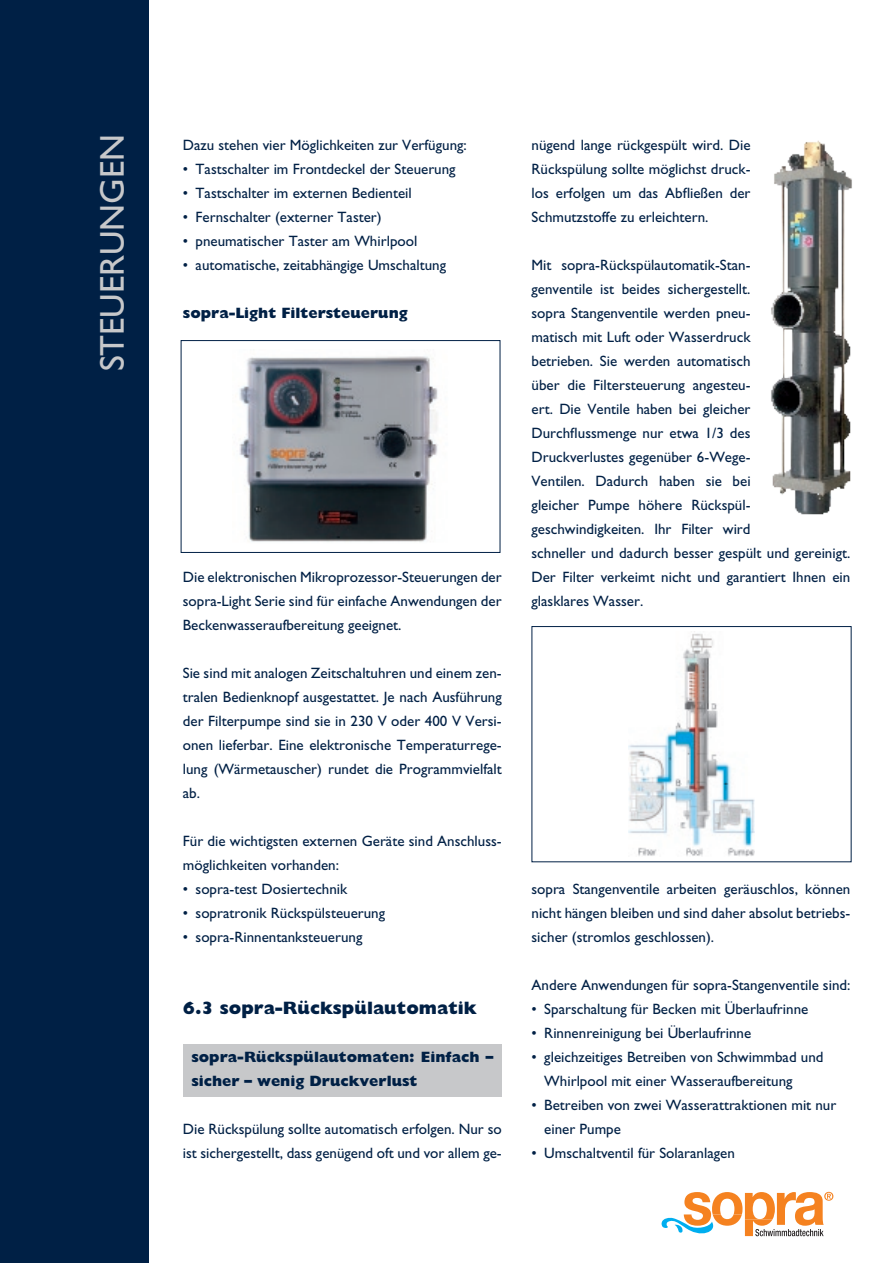
<style>
.page{position:relative;width:893px;height:1263px;background:#fff}
.page>*{position:absolute;margin:0;border:0;box-sizing:border-box;transform-origin:0 0}
.t1{font:34.5px "Gill Sans";color:#c7c8ca}
.t2{font:800 18px "Gill Sans";color:#002045}
.t3{font:15px/24px "Gill Sans";color:#002045}
.t4{font:800 15px/24px "Gill Sans";color:#002045}
</style>
<div class="page">
<svg style="left:661px;top:1192px;width:172px;height:44px"></svg>
<div style="left:0;top:0;width:149px;height:1263px;background:#002045"></div>
<div style="left:183px;top:1045px;width:319px;height:52px;background:#c7c8ca"></div>
<img style="left:239px;top:356px;width:199px;height:186px">
<div style="left:181px;top:340px;width:319px;height:213px;border:1px solid #002045"></div>
<img style="left:628px;top:633px;width:127px;height:223px">
<img style="left:771px;top:140px;width:81px;height:375px">
<h1 class="t1" style="left:92px;top:371px;width:239px;rotate:-90deg">STEUERUNGEN</h1>
<p class="t3" style="left:183px;top:133px;width:285px">Dazu stehen vier Möglichkeiten zur Verfügung:</p>
<p class="t3" style="left:183px;top:157px;width:274px">• Tastschalter im Frontdeckel der Steuerung</p>
<p class="t3" style="left:183px;top:181px;width:230px">• Tastschalter im externen Bedienteil</p>
<p class="t3" style="left:183px;top:205px;width:200px">• Fernschalter (externer Taster)</p>
<p class="t3" style="left:183px;top:229px;width:236px">• pneumatischer Taster am Whirlpool</p>
<p class="t3" style="left:183px;top:253px;width:265px">• automatische, zeitabhängige Umschaltung</p>
<p class="t4" style="left:183px;top:301px;width:227px">sopra-Light Filtersteuerung</p>
<p class="t3" style="left:183px;top:565px;width:320px;text-align:justify">Die elektronischen Mikroprozessor-Steuerungen der sopra-Light Serie sind für einfache Anwendungen der Beckenwasseraufbereitung geeignet.</p>
<p class="t3" style="left:183px;top:661px;width:320px;text-align:justify">Sie sind mit analogen Zeitschaltuhren und einem zen&shy;tralen Bedienknopf ausgestattet. Je nach Ausführung der Filterpumpe sind sie in 230 V oder 400 V Versi&shy;onen lieferbar. Eine elektronische Temperaturrege&shy;lung (Wärmetauscher) rundet die Programmvielfalt ab.</p>
<p class="t3" style="left:183px;top:829px;width:320px">Für die wichtigsten externen Geräte sind Anschluss&shy;möglichkeiten vorhanden:</p>
<p class="t3" style="left:183px;top:877px;width:166px">• sopra-test Dosiertechnik</p>
<p class="t3" style="left:183px;top:901px;width:204px">• sopratronik Rückspülsteuerung</p>
<p class="t3" style="left:183px;top:925px;width:181px">• sopra-Rinnentanksteuerung</p>
<p class="t2" style="left:183px;top:997px;width:295px">6.3 sopra-Rückspülautomatik</p>
<p class="t4" style="left:191px;top:1045px;width:303px">sopra-Rückspülautomaten: Einfach – sicher – wenig Druckverlust</p>
<p class="t3" style="left:183px;top:1117px;width:320px">Die Rückspülung sollte automatisch erfolgen. Nur so ist sichergestellt, dass genügend oft und vor allem ge-</p>
<p class="t3" style="left:531px;top:133px;width:221px;text-align:justify">nügend lange rückgespült wird. Die Rückspülung sollte möglichst druck&shy;los erfolgen um das Abfließen der Schmutzstoffe zu erleichtern.</p>
<p class="t3" style="left:531px;top:253px;width:320px">Mit sopra-Rückspülautomatik-Stan-<br>genventile ist beides sichergestellt.<br>sopra Stangenventile werden pneu-<br>matisch mit Luft oder Wasserdruck<br>betrieben. Sie werden automatisch<br>über die Filtersteuerung angesteu-<br>ert. Die Ventile haben bei gleicher Durchflussmenge nur etwa 1/3 des<br>Druckverlustes gegenüber 6-Wege-<br>Ventilen. Dadurch haben sie bei<br>gleicher Pumpe höhere Rückspül&shy;geschwindigkeiten. Ihr Filter wird<br>schneller und dadurch besser gespült und gereinigt.<br>Der Filter verkeimt nicht und garantiert Ihnen ein glasklares Wasser.</p>
<p class="t3" style="left:531px;top:877px;width:320px;text-align:justify">sopra Stangenventile arbeiten geräuschlos, können nicht hängen bleiben und sind daher absolut betriebs&shy;sicher (stromlos geschlossen).</p>
<p class="t3" style="left:531px;top:973px;width:320px">Andere Anwendungen für sopra-Stangenventile sind:</p>
<p class="t3" style="left:532px;top:997px;width:278px">• Sparschaltung für Becken mit Überlaufrinne</p>
<p class="t3" style="left:532px;top:1021px;width:221px">• Rinnenreinigung bei Überlaufrinne</p>
<p class="t3" style="left:544px;top:1045px;width:281px;text-indent:-13px">• gleichzeitiges Betreiben von Schwimmbad und<br>Whirlpool mit einer Wasseraufbereitung</p>
<p class="t3" style="left:544px;top:1093px;width:294px;text-indent:-13px">• Betreiben von zwei Wasserattraktionen mit nur einer Pumpe</p>
<p class="t3" style="left:532px;top:1141px;width:205px">• Umschaltventil für Solaranlagen</p>
</div>
